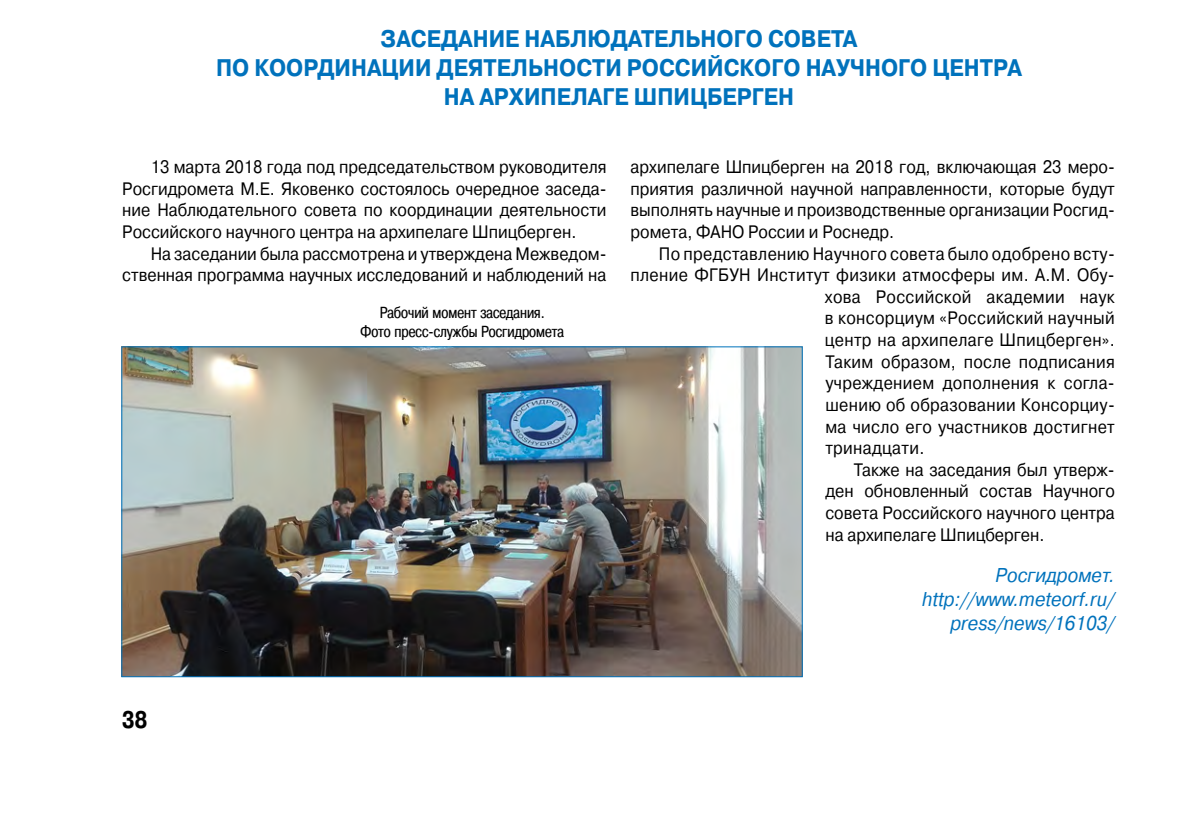
<style>
.page{position:relative;width:1197px;height:827px;background:#fff}
.page>*{position:absolute;margin:0;border:0;box-sizing:border-box;transform-origin:0 0}
.t1{font:700 24px/28.8px "Pragmatica C";color:#0072bc;text-align:center;scale:.9 1}
.t2{font:700 24px "Pragmatica Cond C";color:#000}
.t3{font:italic 20px/24px "Pragmatica C";color:#0072bc;text-align:right;scale:.9 1}
.t4{font:18px/21.6px "Pragmatica C";color:#000;text-align:justify;scale:.9 1}
.t5{font:18px "Pragmatica C";letter-spacing:.02em;color:#000;scale:.9 1}
.t6{font:16px/19.2px "Pragmatica Cond C";color:#000;text-align:center}
</style>
<div class="page">
<img style="left:123px;top:348px;width:677px;height:327px">
<h1 class="t1" style="left:216px;top:25px;width:897px">ЗАСЕДАНИЕ НАБЛЮДАТЕЛЬНОГО СОВЕТА<br>ПО КООРДИНАЦИИ ДЕЯТЕЛЬНОСТИ РОССИЙСКОГО НАУЧНОГО ЦЕНТРА<br>НА АРХИПЕЛАГЕ ШПИЦБЕРГЕН</h1>
<p class="t4" style="left:122px;top:156px;width:539px;text-indent:28px">13 марта 2018 года под председательством руководителя Росгидромета М.Е. Яковенко состоялось очередное заседа&shy;ние Наблюдательного совета по координации деятельности Российского научного центра на архипелаге Шпицберген.</p>
<p class="t4" style="left:122px;top:243px;width:539px;text-align:right">На заседании была рассмотрена и утверждена Межведом&shy;ственная программа научных исследований и наблюдений на</p>
<p class="t6" style="left:360px;top:302px;width:205px">Рабочий момент заседания.<br>Фото пресс-службы Росгидромета</p>
<p class="t4" style="left:630px;top:156px;width:539px;text-align:left">архипелаге Шпицберген на 2018 год, включающая 23 меро&shy;приятия различной научной направленности, которые будут выполнять научные и производственные организации Росгид&shy;ромета, ФАНО России и Роснедр.</p>
<p class="t5" style="left:659px;top:243px;width:508px">По представлению Научного совета было одобрено всту-</p>
<p class="t5" style="left:630px;top:265px;width:536px">пление ФГБУН Институт физики атмосферы им. А.М. Обу-</p>
<p class="t5" style="left:825px;top:287px;width:324px">хова Российской академии наук</p>
<p class="t5" style="left:825px;top:308px;width:323px">в консорциум «Российский научный</p>
<p class="t5" style="left:825px;top:330px;width:323px">центр на архипелаге Шпицберген».</p>
<p class="t5" style="left:825px;top:351px;width:323px">Таким образом, после подписания</p>
<p class="t5" style="left:825px;top:373px;width:323px">учреждением дополнения к согла-</p>
<p class="t5" style="left:825px;top:395px;width:323px">шению об образовании Консорциу-</p>
<p class="t5" style="left:825px;top:416px;width:323px">ма число его участников достигнет</p>
<p class="t5" style="left:825px;top:438px;width:111px">тринадцати.</p>
<p class="t4" style="left:853px;top:459px;width:291px">Также на заседания был утверж-</p>
<p class="t4" style="left:825px;top:480px;width:323px">ден обновленный состав Научного</p>
<p class="t4" style="left:825px;top:502px;width:323px">совета Российского научного центра</p>
<p class="t4" style="left:825px;top:523px;width:245px">на архипелаге Шпицберген.</p>
<p class="t3" style="left:922px;top:563px;width:216px">Росгидромет. http://www.meteorf.ru/ press/news/16103/</p>
<h1 class="t2" style="left:122px;top:706px;width:26px">38</h1>
</div>
